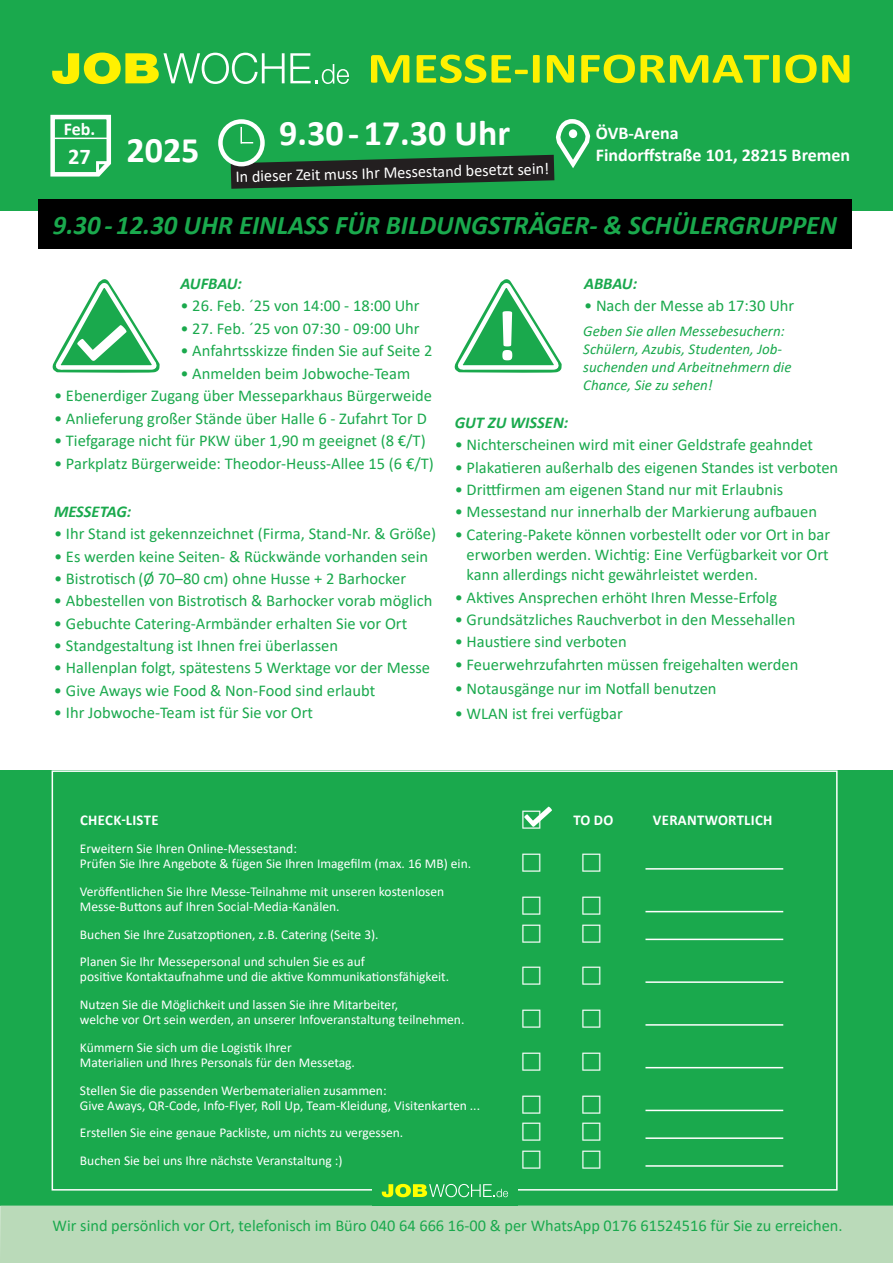
<style>
.page{position:relative;width:893px;height:1263px;background:#fff}
.page>*{position:absolute;margin:0;border:0;box-sizing:border-box;transform-origin:0 0}
.t1{font:700 72px "Calibri";color:#fff}
.t2{font:700 43.5px "Calibri";color:#fff101;scale:1.2 1}
.t3{font:700 36px "Calibri";color:#fff}
.t4{font:italic 700 27px "Calibri";color:#1aa94d}
.t5{font:700 18px/21.6px "Calibri";color:#fff}
.t6{font:16.5px/20.2px "Calibri";color:#1aa94d;text-align:justify}
.t7{font:16.5px "Calibri";color:#fff}
.t8{font:italic 700 16.5px "Calibri";color:#1aa94d}
.t9{font:italic 15px/18px "Calibri";color:#1aa94d}
.t10{font:700 15px "Calibri";letter-spacing:.02em;color:#fff}
.t11{font:13.5px/27.8px "Calibri";color:#fff}
.s1{font-size:22.5px}
</style>
<div class="page">
<div style="left:0;top:770px;width:893px;height:435px;background:#1aa94d"></div>
<div style="left:0;top:1205px;width:893px;height:58px;background:#badab9"></div>
<svg style="left:454px;top:279px;width:108px;height:94px"></svg>
<div style="left:52px;top:770px;width:786px;height:420px;border:2px solid #fff"></div>
<div style="left:372px;top:1175px;width:146px;height:30px;background:#1aa94d"></div>
<svg style="left:382px;top:1184px;width:126px;height:13px"></svg>
<div style="left:0;top:0;width:893px;height:210px;background:#1aa94d"></div>
<svg style="left:50px;top:114px;width:61px;height:63px"></svg>
<hr style="left:52px;top:138px;width:58px;height:1px;background:#fff">
<div style="left:38px;top:200px;width:813px;height:49px;background:#000"></div>
<svg style="left:52px;top:53px;width:297px;height:31px"></svg>
<div style="left:218px;top:119px;width:47px;height:47px;border:4px solid #fff;border-radius:50%"></div>
<svg style="left:231px;top:119px;width:360px;height:70px"></svg>
<hr style="left:645px;top:868px;width:138px;height:2px;background:#fff">
<hr style="left:645px;top:911px;width:138px;height:1px;background:#fff">
<hr style="left:645px;top:939px;width:138px;height:1px;background:#fff">
<hr style="left:645px;top:981px;width:138px;height:2px;background:#fff">
<hr style="left:645px;top:1024px;width:138px;height:2px;background:#fff">
<hr style="left:645px;top:1067px;width:138px;height:1px;background:#fff">
<hr style="left:645px;top:1110px;width:138px;height:1px;background:#fff">
<hr style="left:645px;top:1137px;width:138px;height:2px;background:#fff">
<hr style="left:645px;top:1165px;width:138px;height:2px;background:#fff">
<svg style="left:52px;top:279px;width:108px;height:94px"></svg>
<p class="t5" style="left:64px;top:118px;width:33px">Feb.</p>
<h3 class="t3" style="left:68px;top:124px;width:133px"><span class="s1">27</span> 2025</h3>
<h2 class="t2" style="left:367px;top:37px;width:406px">MESSE-INFORMATION</h2>
<h3 class="t3" style="left:279px;top:108px;width:232px">9.30 - 17.30 Uhr</h3>
<p class="t5" style="left:596px;top:122px;width:256px">ÖVB-Arena<br>Findorffstraße 101, 28215 Bremen</p>
<p class="t7" style="left:235px;top:167px;width:315px;rotate:-2deg">In dieser Zeit muss Ihr Messestand besetzt sein!</p>
<h3 class="t4" style="left:53px;top:206px;width:785px">9.30 - 12.30 UHR EINLASS FÜR BILDUNGSTRÄGER- &amp; SCHÜLERGRUPPEN</h3>
<p class="t8" style="left:180px;top:272px;width:63px">AUFBAU:</p>
<p class="t6" style="left:180px;top:295px;width:241px">• 26. Feb. ´25 von 14:00 - 18:00 Uhr</p>
<p class="t6" style="left:180px;top:318px;width:241px">• 27. Feb. ´25 von 07:30 - 09:00 Uhr</p>
<p class="t6" style="left:180px;top:340px;width:253px">• Anfahrtsskizze finden Sie auf Seite 2</p>
<p class="t6" style="left:180px;top:363px;width:231px">• Anmelden beim Jobwoche-Team</p>
<p class="t6" style="left:54px;top:385px;width:380px">• Ebenerdiger Zugang über Messeparkhaus Bürgerweide</p>
<p class="t6" style="left:54px;top:408px;width:374px">• Anlieferung großer Stände über Halle 6 - Zufahrt Tor D</p>
<p class="t6" style="left:54px;top:430px;width:373px">• Tiefgarage nicht für PKW über 1,90 m geeignet (8 €/T)</p>
<p class="t6" style="left:54px;top:453px;width:381px">• Parkplatz Bürgerweide: Theodor-Heuss-Allee 15 (6 €/T)</p>
<p class="t8" style="left:54px;top:500px;width:79px">MESSETAG:</p>
<p class="t6" style="left:54px;top:523px;width:384px">• Ihr Stand ist gekennzeichnet (Firma, Stand-Nr. &amp; Größe)</p>
<p class="t6" style="left:54px;top:545px;width:376px">• Es werden keine Seiten- &amp; Rückwände vorhanden sein</p>
<p class="t6" style="left:54px;top:568px;width:354px">• Bistrotisch (Ø 70–80 cm) ohne Husse + 2 Barhocker</p>
<p class="t6" style="left:54px;top:590px;width:380px">• Abbestellen von Bistrotisch &amp; Barhocker vorab möglich</p>
<p class="t6" style="left:54px;top:613px;width:355px">• Gebuchte Catering-Armbänder erhalten Sie vor Ort</p>
<p class="t6" style="left:54px;top:635px;width:286px">• Standgestaltung ist Ihnen frei überlassen</p>
<p class="t6" style="left:54px;top:657px;width:378px">• Hallenplan folgt, spätestens 5 Werktage vor der Messe</p>
<p class="t6" style="left:54px;top:680px;width:323px">• Give Aways wie Food &amp; Non-Food sind erlaubt</p>
<p class="t6" style="left:54px;top:702px;width:261px">• Ihr Jobwoche-Team ist für Sie vor Ort</p>
<h1 class="t1" style="left:494px;top:285px;width:25px">!</h1>
<p class="t8" style="left:584px;top:272px;width:55px">ABBAU:</p>
<p class="t6" style="left:584px;top:295px;width:212px">• Nach der Messe ab 17:30 Uhr</p>
<p class="t9" style="left:583px;top:322px;width:210px">Geben Sie allen Messebesuchern:<br>Schülern, Azubis, Studenten, Job&shy;suchenden und Arbeitnehmern die<br>Chance, Sie zu sehen!</p>
<p class="t8" style="left:455px;top:411px;width:115px">GUT ZU WISSEN:</p>
<p class="t6" style="left:455px;top:434px;width:360px">• Nichterscheinen wird mit einer Geldstrafe geahndet</p>
<p class="t6" style="left:455px;top:456px;width:385px">• Plakatieren außerhalb des eigenen Standes ist verboten</p>
<p class="t6" style="left:455px;top:479px;width:330px">• Drittfirmen am eigenen Stand nur mit Erlaubnis</p>
<p class="t6" style="left:455px;top:501px;width:364px">• Messestand nur innerhalb der Markierung aufbauen</p>
<p class="t6" style="left:467px;top:524px;width:365px;text-indent:-12px">• Catering-Pakete können vorbestellt oder vor Ort in bar erworben werden. Wichtig: Eine Verfügbarkeit vor Ort kann allerdings nicht gewährleistet werden.</p>
<p class="t6" style="left:455px;top:586px;width:324px">• Aktives Ansprechen erhöht Ihren Messe-Erfolg</p>
<p class="t6" style="left:455px;top:609px;width:342px">• Grundsätzliches Rauchverbot in den Messehallen</p>
<p class="t6" style="left:455px;top:631px;width:174px">• Haustiere sind verboten</p>
<p class="t6" style="left:455px;top:654px;width:345px">• Feuerwehrzufahrten müssen freigehalten werden</p>
<p class="t6" style="left:455px;top:678px;width:263px">• Notausgänge nur im Notfall benutzen</p>
<p class="t6" style="left:455px;top:703px;width:170px">• WLAN ist frei verfügbar</p>
<p class="t10" style="left:80px;top:810px;width:80px">Check-Liste</p>
<p class="t10" style="left:573px;top:810px;width:36px">To Do</p>
<p class="t10" style="left:653px;top:810px;width:19px">Verant</p>
<p class="t10" style="left:705px;top:810px;width:22px">wortli</p>
<p class="t10" style="left:755px;top:810px;width:19px">ch</p>
<p class="t11" style="left:80px;top:841px;width:393px;line-height:15px">Erweitern Sie Ihren Online-Messestand:<br>Prüfen Sie Ihre Angebote &amp; fügen Sie Ihren Imagefilm (max. 16 MB) ein.</p>
<p class="t11" style="left:80px;top:883px;width:366px;line-height:15px">Veröffentlichen Sie Ihre Messe-Teilnahme mit unseren kostenlosen<br>Messe-Buttons auf Ihren Social-Media-Kanälen.</p>
<p class="t11" style="left:80px;top:920px;width:300px">Buchen Sie Ihre Zusatzoptionen, z.B. Catering (Seite 3).<br>Planen Sie Ihr Messepersonal und schulen Sie es auf</p>
<p class="t11" style="left:80px;top:963px;width:371px">positive Kontaktaufnahme und die aktive Kommunikationsfähigkeit.<br>Nutzen Sie die Möglichkeit und lassen Sie ihre Mitarbeiter,</p>
<p class="t11" style="left:80px;top:1005px;width:386px">welche vor Ort sein werden, an unserer Infoveranstaltung teilnehmen.<br>Kümmern Sie sich um die Logistik Ihrer</p>
<p class="t11" style="left:80px;top:1048px;width:308px">Materialien und Ihres Personals für den Messetag.<br>Stellen Sie die passenden Werbematerialien zusammen:</p>
<p class="t11" style="left:80px;top:1091px;width:402px">Give Aways, QR-Code, Info-Flyer, Roll Up, Team-Kleidung, Visitenkarten ...<br>Erstellen Sie eine genaue Packliste, um nichts zu vergessen.<br>Buchen Sie bei uns Ihre nächste Veranstaltung :)</p>
<p class="t6" style="left:53px;top:1215px;width:791px">Wir sind persönlich vor Ort, telefonisch im Büro 040 64 666 16-00 &amp; per WhatsApp 0176 61524516 für Sie zu erreichen.</p>
</div>
